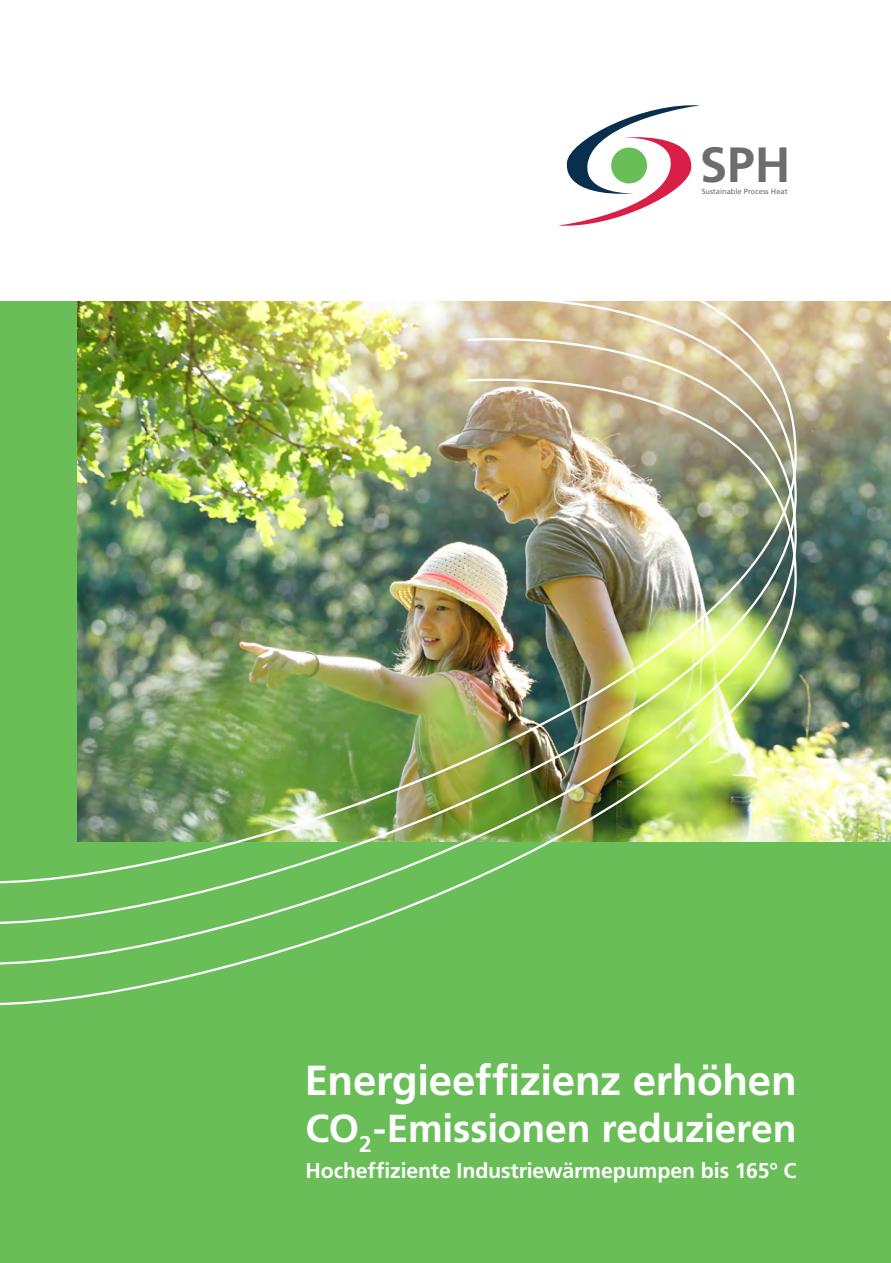
<style>
.page{position:relative;width:891px;height:1263px;background:#fff}
.page>*{position:absolute;margin:0;border:0;box-sizing:border-box;transform-origin:0 0}
.t1{font:700 49.5px "Frutiger LT Std";color:#6c6d70}
.t2{font:700 42px "Frutiger LT Std";letter-spacing:-.005em;color:#fff}
.t3{font:700 39px "Frutiger LT Std";letter-spacing:-.005em;color:#fff}
.t4{font:700 21.3px "Frutiger LT Std";letter-spacing:-.005em;color:#fff}
.t5{font:7.5px "Frutiger LT Std";color:#6c6d70}
</style>
<div class="page">
<div style="left:0;top:301px;width:889px;height:962px;background:#69be58"></div>
<img style="left:797px;top:301px;width:92px;height:540px">
<svg style="left:558px;top:105px;width:142px;height:121px"></svg>
<img style="left:77px;top:301px;width:720px;height:14px">
<img style="left:77px;top:315px;width:720px;height:41px">
<img style="left:0;top:356px;width:797px;height:650px">
<h1 class="t1" style="left:699px;top:136px;width:92px">SPH</h1>
<p class="t5" style="left:701px;top:187px;width:87px">Sustainable Process Heat</p>
<h2 class="t2" style="left:304px;top:1056px;width:493px">Energieeffizienz erhöhen</h2>
<h3 class="t3" style="left:305px;top:1105px;width:492px">CO<sub>2</sub>-Emissionen reduzieren</h3>
<p class="t4" style="left:305px;top:1158px;width:492px">Hocheffiziente Industriewärmepumpen bis 165° C</p>
</div>
